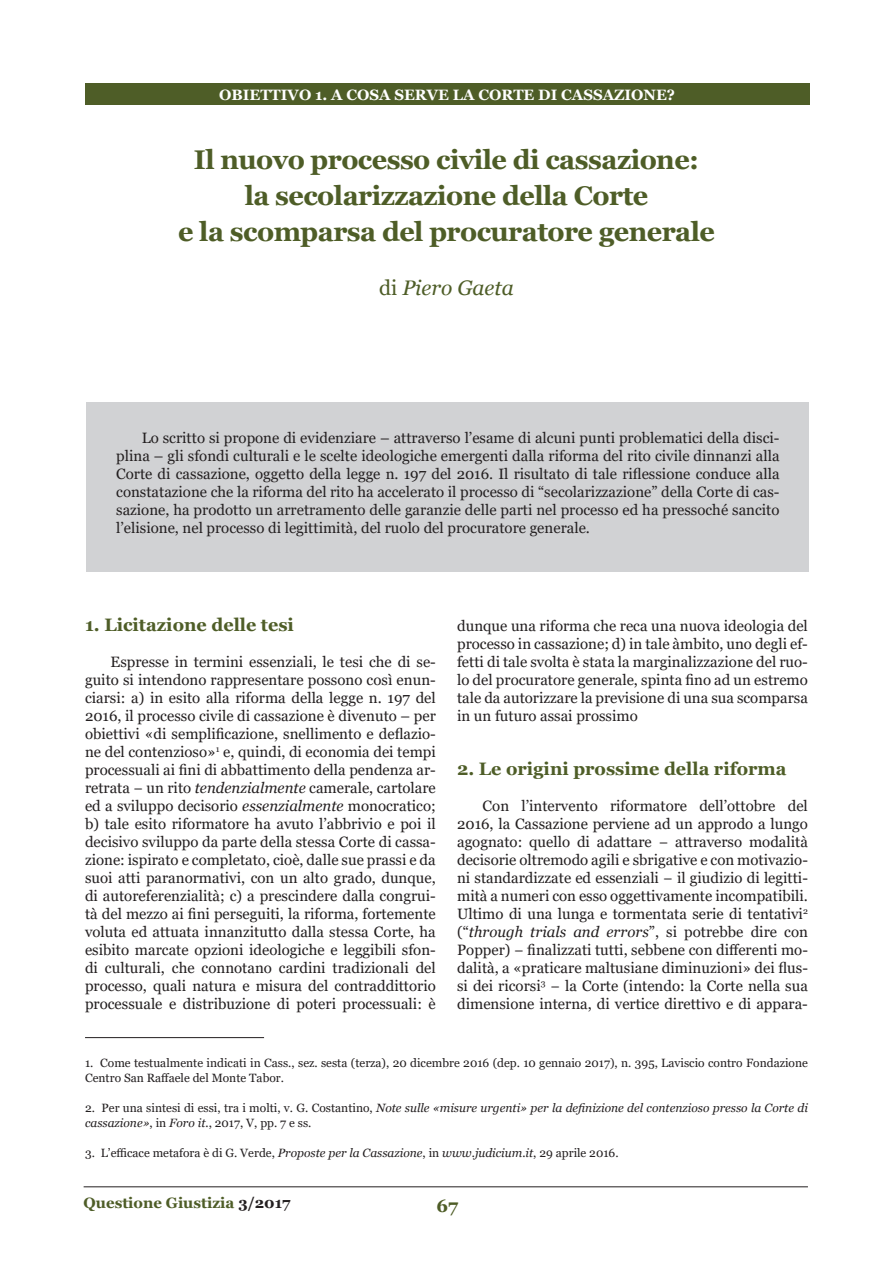
<style>
.page{position:relative;width:893px;height:1263px;background:#fff}
.page>*{position:absolute;margin:0;border:0;box-sizing:border-box;transform-origin:0 0}
.t1{font:700 27px/36px "Georgia";letter-spacing:-.02em;color:#4e5d27;text-align:center}
.t2{font:italic 21px "Georgia";color:#4e5d27}
.t3{font:700 18px "Georgia";color:#4e5d27}
.t4{font:15px/18px "Georgia";color:#231f20;text-align:justify}
.t5{font:700 15px "Georgia";color:#fff}
.t6{font:700 15px "Georgia";color:#4e5d27}
.t7{font:12px/15px "Georgia";color:#231f20}
.t8{font:italic 12px/15px "Georgia";color:#231f20}
.s1{font-style:normal}
.s2{font-style:italic}
.s3{color:#231f20}
</style>
<div class="page">
<hr style="left:84px;top:1186px;width:724px;height:1px;background:#231f20">
<div style="left:85px;top:83px;width:724px;height:22px;background:#4e5d27"></div>
<div style="left:86px;top:402px;width:723px;height:170px;background:#d1d2d4"></div>
<hr style="left:85px;top:1037px;width:179px;height:1px;background:#231f20">
<p class="t5" style="left:219px;top:85px;width:457px">OBIETTIVO 1. A COSA SERVE LA CORTE DI CASSAZIONE?</p>
<h1 class="t1" style="left:178px;top:142px;width:538px">Il nuovo processo civile di cassazione:<br>la secolarizzazione della Corte<br>e la scomparsa del procuratore generale</h1>
<h2 class="t2" style="left:379px;top:275px;width:136px"><span class="s1">di</span> Piero Gaeta</h2>
<p class="t4" style="left:116px;top:429px;width:665px;text-indent:26px">Lo scritto si propone di evidenziare – attraverso l’esame di alcuni punti problematici della disci&shy;plina – gli sfondi culturali e le scelte ideologiche emergenti dalla riforma del rito civile dinnanzi alla Corte di cassazione, oggetto della legge n. 197 del 2016. Il risultato di tale riflessione conduce alla constatazione che la riforma del rito ha accelerato il processo di “secolarizzazione” della Corte di cas&shy;sazione, ha prodotto un arretramento delle garanzie delle parti nel processo ed ha pressoché sancito l’elisione, nel processo di legittimità, del ruolo del procuratore generale.</p>
<p class="t3" style="left:85px;top:613px;width:210px">1. Licitazione delle tesi</p>
<p class="t4" style="left:85px;top:653px;width:352px;text-indent:26px">Espresse in termini essenziali, le tesi che di se&shy;guito si intendono rappresentare possono così enun&shy;ciarsi: a) in esito alla riforma della legge n. 197 del 2016, il processo civile di cassazione è divenuto – per obiettivi «di semplificazione, snellimento e deflazio&shy;ne del contenzioso»<sup>1</sup> e, quindi, di economia dei tempi processuali ai fini di abbattimento della pendenza ar&shy;retrata − un rito <span class="s2">tendenzialmente</span> camerale, cartolare ed a sviluppo decisorio <span class="s2">essenzialmente</span> monocratico; b) tale esito riformatore ha avuto l’abbrivio e poi il decisivo sviluppo da parte della stessa Corte di cassa&shy;zione: ispirato e completato, cioè, dalle sue prassi e da suoi atti paranormativi, con un alto grado, dunque, di autoreferenzialità; c) a prescindere dalla congrui&shy;tà del mezzo ai fini perseguiti, la riforma, fortemente voluta ed attuata innanzitutto dalla stessa Corte, ha esibito marcate opzioni ideologiche e leggibili sfon&shy;di culturali, che connotano cardini tradizionali del processo, quali natura e misura del contraddittorio processuale e distribuzione di poteri processuali: è</p>
<p class="t4" style="left:457px;top:617px;width:352px">dunque una riforma che reca una nuova ideologia del processo in cassazione; d) in tale àmbito, uno degli ef&shy;fetti di tale svolta è stata la marginalizzazione del ruo&shy;lo del procuratore generale, spinta fino ad un estremo tale da autorizzare la previsione di una sua scomparsa in un futuro assai prossimo</p>
<p class="t3" style="left:457px;top:757px;width:331px">2. Le origini prossime della riforma</p>
<p class="t4" style="left:457px;top:797px;width:352px;text-indent:26px">Con l’intervento riformatore dell’ottobre del 2016, la Cassazione perviene ad un approdo a lungo agognato: quello di adattare − attraverso modalità decisorie oltremodo agili e sbrigative e con motivazio&shy;ni standardizzate ed essenziali − il giudizio di legitti&shy;mità a numeri con esso oggettivamente incompatibili.<br>Ultimo di una lunga e tormentata serie di tentativi<sup>2 </sup>(“<span class="s2">through trials and errors</span>”, si potrebbe dire con Popper) − finalizzati tutti, sebbene con differenti mo&shy;dalità, a «praticare maltusiane diminuzioni» dei flus&shy;si dei ricorsi<sup>3</sup> − la Corte (intendo: la Corte nella sua dimensione interna, di vertice direttivo e di appara-</p>
<p class="t7" style="left:85px;top:1055px;width:724px">1. Come testualmente indicati in Cass., sez. sesta (terza), 20 dicembre 2016 (dep. 10 gennaio 2017), n. 395, Laviscio contro Fondazione<br>Centro San Raffaele del Monte Tabor.</p>
<p class="t8" style="left:85px;top:1100px;width:724px"><span class="s1">2. Per una sintesi di essi, tra i molti, v. G. Costantino,</span> Note sulle «misure urgenti» per la definizione del contenzioso presso la Corte di cassazione»<span class="s1">, in</span> Foro it.<span class="s1">, 2017, V, pp. 7 e ss.</span></p>
<p class="t7" style="left:85px;top:1145px;width:535px">3. L’efficace metafora è di G. Verde, <span class="s2">Proposte per la Cassazione</span>, in <span class="s2">www.judicium.it</span>, 29 aprile 2016.</p>
<p class="t6" style="left:84px;top:1193px;width:208px">Questione Giustizia <span class="s3">3/2017</span></p>
<p class="t3" style="left:436px;top:1194px;width:23px">67</p>
</div>
